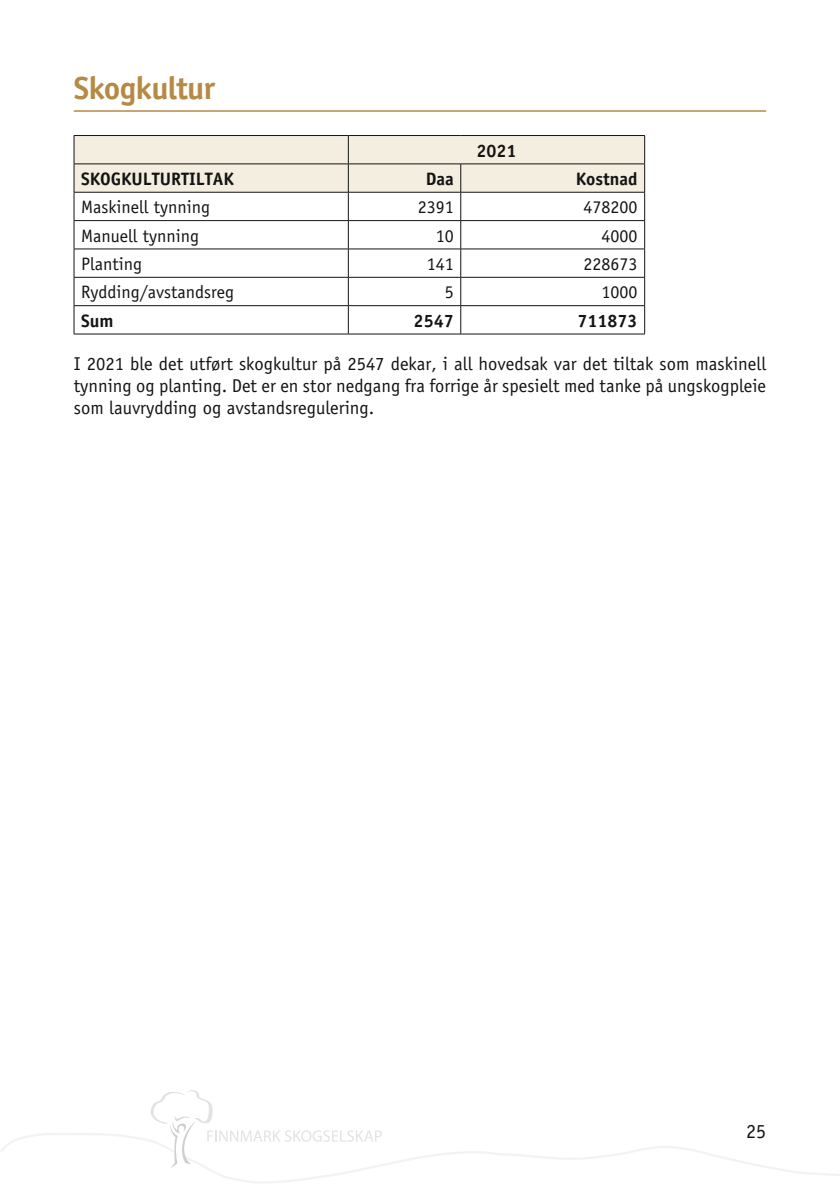
<style>
.page{position:relative;width:840px;height:1191px;background:#fff}
.page>*{position:absolute;margin:0;border:0;box-sizing:border-box;transform-origin:0 0}
.t1{font:700 32px "Officina Alta";letter-spacing:-.025em;color:#b48a44}
.t2{font:20px "Officina Alta";color:#131413}
.t3{font:18.6px/22px "Officina Alta";color:#131413;text-align:justify}
.t4{font:18px "Officina Alta";color:#131413}
.t5{font:700 18px "Officina Alta";color:#131413}
</style>
<div class="page">
<svg style="left:1px;top:1090px;width:838px;height:93px"></svg>
<hr style="left:74px;top:110px;width:691px;height:2px;background:#b48a44">
<svg style="left:74px;top:135px;width:571px;height:199px"></svg>
<hr style="left:74px;top:334px;width:274px;height:1px;background:#131413">
<hr style="left:348px;top:334px;width:112px;height:1px;background:#131413">
<hr style="left:460px;top:334px;width:184px;height:1px;background:#131413">
<h1 class="t1" style="left:74px;top:68px;width:143px">Skogkultur</h1>
<p class="t5" style="left:476px;top:139px;width:42px">2021</p>
<p class="t5" style="left:81px;top:168px;width:154px">SKOGKULTURTILTAK</p>
<p class="t5" style="left:425px;top:168px;width:29px">Daa</p>
<p class="t5" style="left:575px;top:168px;width:63px">Kostnad</p>
<p class="t4" style="left:81px;top:196px;width:131px">Maskinell tynning</p>
<p class="t4" style="left:417px;top:196px;width:37px">2391</p>
<p class="t4" style="left:583px;top:196px;width:55px">478200</p>
<p class="t4" style="left:81px;top:225px;width:120px">Manuell tynning</p>
<p class="t4" style="left:435px;top:225px;width:19px">10</p>
<p class="t4" style="left:601px;top:225px;width:37px">4000</p>
<p class="t4" style="left:81px;top:253px;width:63px">Planting</p>
<p class="t4" style="left:426px;top:253px;width:28px">141</p>
<p class="t4" style="left:583px;top:253px;width:55px">228673</p>
<p class="t4" style="left:81px;top:282px;width:155px">Rydding/avstandsreg</p>
<p class="t4" style="left:444px;top:282px;width:10px">5</p>
<p class="t4" style="left:601px;top:282px;width:37px">1000</p>
<p class="t5" style="left:81px;top:309px;width:34px">Sum</p>
<p class="t5" style="left:413px;top:309px;width:42px">2547</p>
<p class="t5" style="left:577px;top:309px;width:62px">711873</p>
<p class="t3" style="left:74px;top:353px;width:693px">I 2021 ble det utført skogkultur på 2547 dekar, i all hovedsak var det tiltak som maskinell tynning og planting. Det er en stor nedgang fra forrige år spesielt med tanke på ungskogpleie som lauvrydding og avstandsregulering.</p>
<p class="t2" style="left:745px;top:1119px;width:21px">25</p>
</div>
